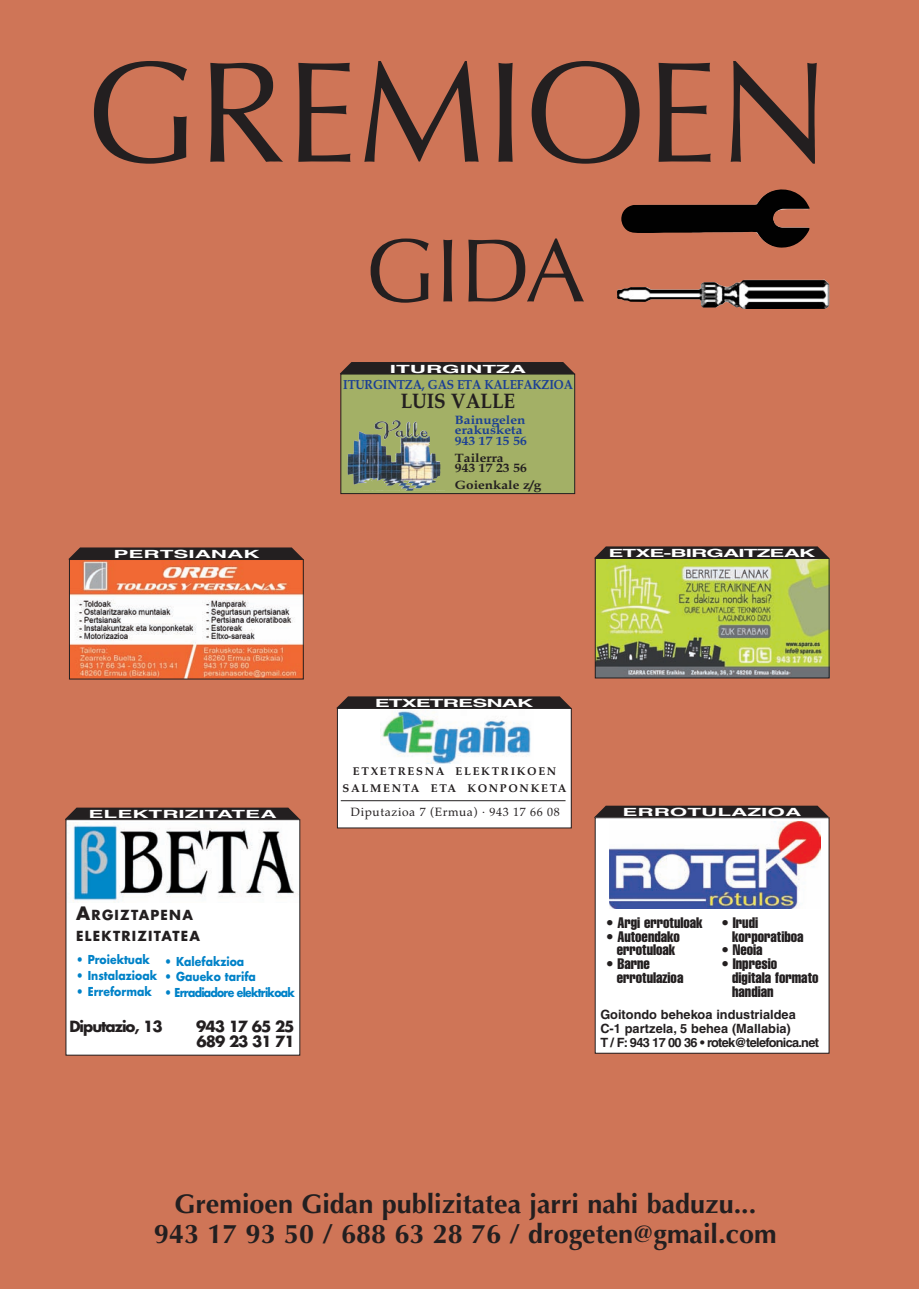
<style>
.page{position:relative;width:919px;height:1289px;background:#fff}
.page>*{position:absolute;margin:0;border:0;box-sizing:border-box;transform-origin:0 0}
.t1{font:144px "Optima";color:#231f20}
.t2{font:90px "Optima";color:#231f20}
.t3{font:700 27px/30px "Optima";color:#231f20;text-align:center}
.t4{font:700 21px "Book Antiqua";color:#231f20;scale:.9 1}
.t5{font:extra-condensed 15px/13.8px "Helvetica";color:#231f20}
.t6{font:700 15px/15px "Futura";letter-spacing:-.07em;color:#231f20}
.t7{font:700 13.5px/20.7px "Futura";letter-spacing:.09em;color:#231f20}
.t8{font:700 13.2px "Book Antiqua";letter-spacing:-.01em;color:#1b3f94;scale:.9 1}
.t9{font:700 12.75px/13.8px "Helvetica";color:#231f20}
.t10{font:700 12.15px/10.5px "Book Antiqua";color:#1b3f94;scale:1.11 1}
.t11{font:700 12.15px/10.5px "Book Antiqua";color:#231f20;scale:1.11 1}
.t12{font:700 12px "Futura";color:#0082c8;scale:.9 1}
.t13{font:12px "Palatino";letter-spacing:.05em;color:#231f20}
.t14{font:700 12px "Futura";letter-spacing:-.07em;color:#0082c8;scale:.9 1}
.t15{font:700 11.25px "Helvetica CE";color:#fff;scale:2 1}
.t16{font:700 11.25px/17px "Palatino";letter-spacing:.15em;color:#231f20;text-align:center}
.t17{font:700 11.25px "Helvetica CE";letter-spacing:-.04em;color:#fff;scale:2 1}
.s1{font-size:18px}
</style>
<div class="page">
<div style="left:0;top:1px;width:918px;height:1287px;background:#cf7557"></div>
<div style="left:340px;top:362px;width:234px;height:12px;background:#231f20"></div>
<div style="left:341px;top:374px;width:233px;height:119px;background:#a3b066"></div>
<img style="left:359px;top:420px;width:68px;height:27px">
<div style="left:340px;top:374px;width:235px;height:120px;border:1px solid #231f20"></div>
<img style="left:621px;top:189px;width:188px;height:59px">
<img style="left:617px;top:279px;width:212px;height:30px">
<svg style="left:594px;top:805px;width:235px;height:12px"></svg>
<div style="left:595px;top:817px;width:234px;height:236px;background:#fff"></div>
<img style="left:609px;top:821px;width:211px;height:87px">
<svg style="left:65px;top:807px;width:235px;height:23px"></svg>
<div style="left:66px;top:819px;width:234px;height:236px;background:#fff"></div>
<img style="left:68px;top:822px;width:230px;height:80px">
<svg style="left:594px;top:546px;width:235px;height:23px"></svg>
<img style="left:597px;top:560px;width:230px;height:116px">
<div style="left:595px;top:558px;width:234px;height:120px;border:1px solid #231f20"></div>
<svg style="left:336px;top:696px;width:235px;height:23px"></svg>
<div style="left:337px;top:708px;width:234px;height:120px;background:#fff"></div>
<div style="left:337px;top:708px;width:234px;height:120px;border:1px solid #231f20"></div>
<svg style="left:68px;top:547px;width:235px;height:13px"></svg>
<img style="left:71px;top:561px;width:230px;height:116px">
<div style="left:69px;top:559px;width:234px;height:120px;border:1px solid #231f20"></div>
<img style="left:380px;top:710px;width:151px;height:53px">
<hr style="left:341px;top:800px;width:224px;height:1px;background:#231f20">
<h1 class="t1" style="left:85px;top:53px;width:746px">GREMIOEN</h1>
<h2 class="t2" style="left:365px;top:234px;width:222px">GIDA</h2>
<p class="t15" style="left:390px;top:364px;width:70px">ITURGINTZA</p>
<p class="t15" style="left:113px;top:550px;width:75px">PERTSIANAK</p>
<p class="t8" style="left:343px;top:379px;width:257px">ITURGINTZA, GAS ETA KALEFAKZIOA</p>
<h3 class="t4" style="left:400px;top:392px;width:129px">LUIS VALLE</h3>
<p class="t10" style="left:455px;top:415px;width:66px">Bainugelen erakusketa<br>943 17 15 56</p>
<p class="t11" style="left:455px;top:453px;width:66px">Tailerra<br>943 17 23 56</p>
<p class="t11" style="left:455px;top:481px;width:79px">Goienkale z/g</p>
<p class="t17" style="left:608px;top:549px;width:105px">ETXE-BIRGAITZEAK</p>
<p class="t15" style="left:89px;top:809px;width:95px">ELEKTRIZITATEA</p>
<p class="t7" style="left:76px;top:905px;width:125px"><span class="s1">A</span>RGIZTAPENA<br>ELEKTRIZITATEA</p>
<p class="t12" style="left:76px;top:954px;width:83px">• Proiektuak</p>
<p class="t12" style="left:76px;top:970px;width:91px">• Instalazioak</p>
<p class="t12" style="left:76px;top:986px;width:85px">• Erreformak</p>
<p class="t12" style="left:165px;top:955px;width:90px">• Kalefakzioa</p>
<p class="t12" style="left:165px;top:971px;width:103px">• Gaueko tarifa</p>
<p class="t14" style="left:165px;top:987px;width:146px">• Erradiadore elektrikoak</p>
<p class="t6" style="left:69px;top:1019px;width:95px">Diputazio, 13</p>
<p class="t6" style="left:196px;top:1019px;width:100px">943 17 65 25<br>689 23 31 71</p>
<p class="t17" style="left:374px;top:699px;width:81px">ETXETRESNAK</p>
<p class="t16" style="left:342px;top:764px;width:225px">ETXETRESNA ELEKTRIKOEN<br>SALMENTA ETA KONPONKETA</p>
<p class="t13" style="left:351px;top:807px;width:210px">Diputazioa 7 (Ermua) · 943 17 66 08</p>
<p class="t15" style="left:622px;top:807px;width:91px">ERROTULAZIOA</p>
<p class="t5" style="left:732px;top:916px;width:73px;text-indent:-11px">• Irudi korporatiboa</p>
<p class="t5" style="left:721px;top:943px;width:43px">• Neoia</p>
<p class="t5" style="left:732px;top:957px;width:88px;text-indent:-11px">• Inpresio digitala formato handian</p>
<p class="t9" style="left:600px;top:1008px;width:220px">Goitondo behekoa industrialdea<br>C-1 partzela, 5 behea (Mallabia)<br>T / F: 943 17 00 36 • rotek@telefonica.net</p>
<p class="t5" style="left:606px;top:916px;width:98px">• Argi errotuloak</p>
<p class="t5" style="left:606px;top:930px;width:75px;text-align:center">• Autoendako errotuloak</p>
<p class="t5" style="left:616px;top:957px;width:68px;text-indent:-11px">• Barne errotulazioa</p>
<h3 class="t3" style="left:154px;top:1191px;width:624px">Gremioen Gidan publizitatea jarri nahi baduzu...<br>943 17 93 50 / 688 63 28 76 / drogeten@gmail.com</h3>
</div>
